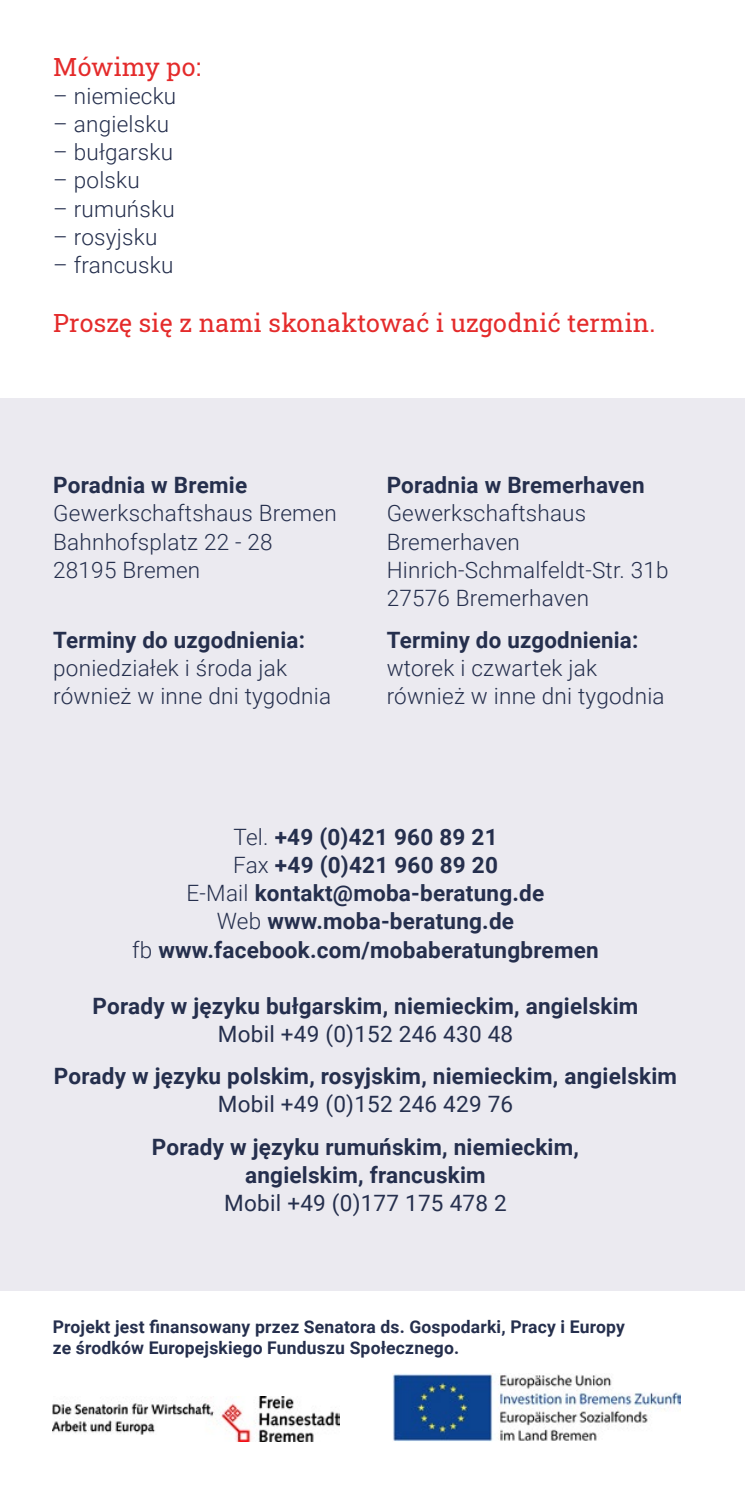
<style>
.page{position:relative;width:745px;height:1489px;background:#fff}
.page>*{position:absolute;margin:0;border:0;box-sizing:border-box;transform-origin:0 0}
.t1{font:25px "Roboto Slab";letter-spacing:.01em;color:#e42b2b}
.t2{font:700 22.5px/28px "Roboto";letter-spacing:.01em;color:#252f4d;text-align:center}
.t3{font:300 22.5px/28px "Roboto";letter-spacing:.01em;color:#252f4d}
.t4{font:22.5px "Roboto";letter-spacing:.01em;color:#252f4d}
.t5{font:700 17.5px/21.2px "Roboto";letter-spacing:.01em;color:#252f4d}
.s1{font-weight:300}
</style>
<div class="page">
<div style="left:0;top:398px;width:744px;height:892px;background:#ebeaf0"></div>
<img style="left:52px;top:1396px;width:288px;height:45px">
<img style="left:392px;top:1373px;width:288px;height:68px">
<p class="t1" style="left:53px;top:50px;width:149px">Mówimy po:</p>
<p class="t3" style="left:53px;top:81px;width:124px">– niemiecku</p>
<p class="t3" style="left:53px;top:109px;width:117px">– angielsku</p>
<p class="t3" style="left:53px;top:137px;width:121px">– bułgarsku</p>
<p class="t3" style="left:53px;top:165px;width:88px">– polsku</p>
<p class="t3" style="left:53px;top:194px;width:123px">– rumuńsku</p>
<p class="t3" style="left:53px;top:222px;width:106px">– rosyjsku</p>
<p class="t3" style="left:53px;top:250px;width:122px">– francusku</p>
<p class="t1" style="left:53px;top:306px;width:603px">Proszę się z nami skonaktować i uzgodnić termin.</p>
<p class="t2" style="left:53px;top:470px;width:195px">Poradnia w Bremie</p>
<p class="t3" style="left:53px;top:498px;width:285px">Gewerkschaftshaus Bremen<br>Bahnhofsplatz 22 - 28<br>28195 Bremen</p>
<p class="t2" style="left:53px;top:625px;width:253px">Terminy do uzgodnienia:</p>
<p class="t3" style="left:53px;top:653px;width:279px">poniedziałek i środa jak również w inne dni tygodnia</p>
<p class="t2" style="left:386px;top:470px;width:259px">Poradnia w Bremerhaven</p>
<p class="t3" style="left:386px;top:498px;width:283px">Gewerkschaftshaus<br>Bremerhaven<br>Hinrich-Schmalfeldt-Str. 31b<br>27576 Bremerhaven</p>
<p class="t2" style="left:386px;top:625px;width:253px">Terminy do uzgodnienia:</p>
<p class="t3" style="left:386px;top:653px;width:279px">wtorek i czwartek jak również w inne dni tygodnia</p>
<p class="t2" style="left:132px;top:822px;width:468px"><span class="s1">Tel.</span> +49 (0)421 960 89 21<br><span class="s1">Fax</span> +49 (0)421 960 89 20<br><span class="s1">E-Mail</span> kontakt@moba-beratung.de<br><span class="s1">Web</span> www.moba-beratung.de<br><span class="s1">fb</span> www.facebook.com/mobaberatungbremen</p>
<p class="t2" style="left:92px;top:990px;width:547px">Porady w języku bułgarskim, niemieckim, angielskim</p>
<p class="t4" style="left:218px;top:1018px;width:296px">Mobil +49 (0)152 246 430 48</p>
<p class="t2" style="left:54px;top:1061px;width:624px">Porady w języku polskim, rosyjskim, niemieckim, angielskim</p>
<p class="t4" style="left:218px;top:1088px;width:296px">Mobil +49 (0)152 246 429 76</p>
<p class="t2" style="left:152px;top:1131px;width:428px">Porady w języku rumuńskim, niemieckim, angielskim, francuskim</p>
<p class="t4" style="left:224px;top:1186px;width:284px">Mobil +49 (0)177 175 478 2</p>
<p class="t5" style="left:53px;top:1315px;width:573px">Projekt jest finansowany przez Senatora ds. Gospodarki, Pracy i Europy ze środków Europejskiego Funduszu Społecznego.</p>
</div>
